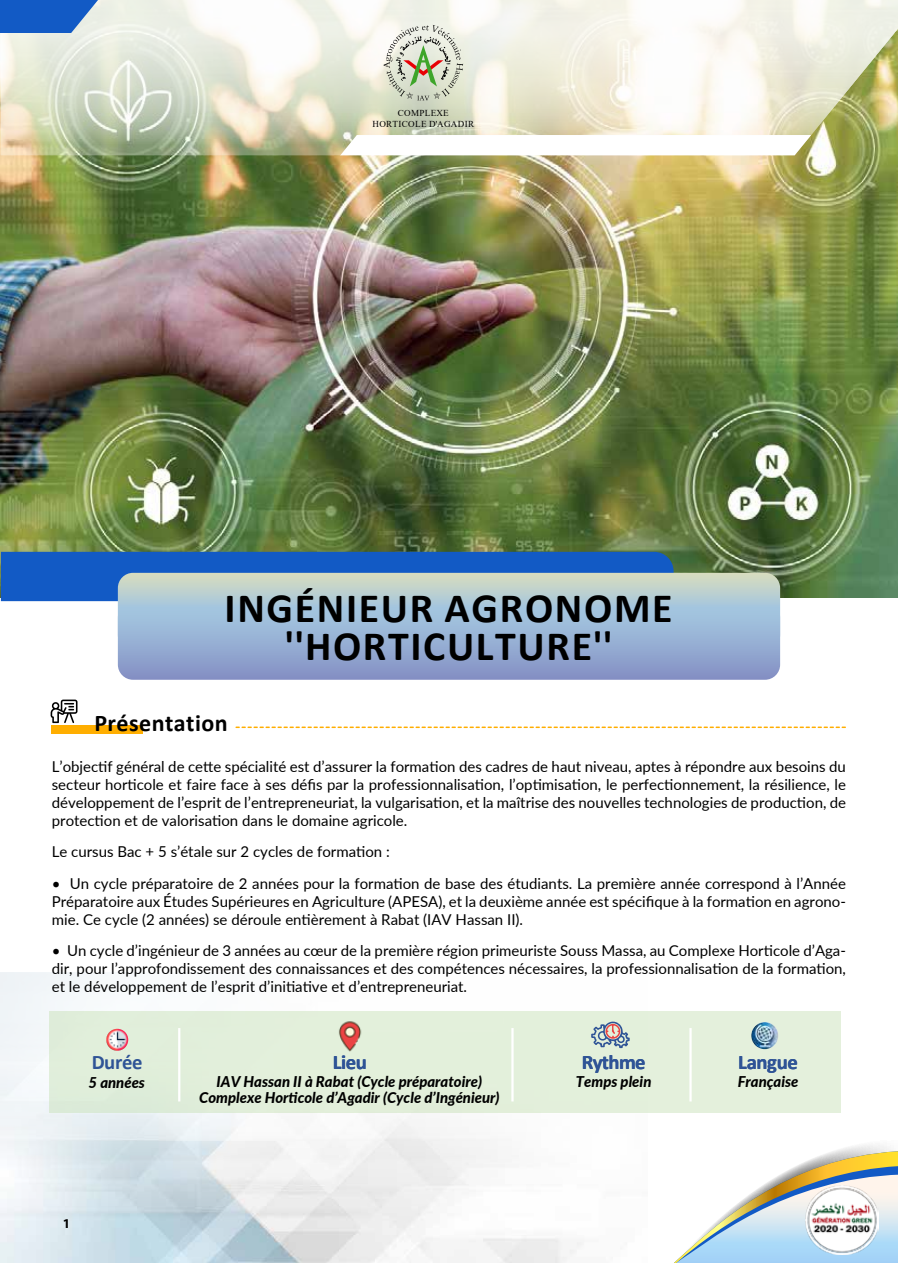
<style>
.page{position:relative;width:898px;height:1263px;background:#fff}
.page>*{position:absolute;margin:0;border:0;box-sizing:border-box;transform-origin:0 0}
.t1{font:700 41.85px/38.5px "Calibri";letter-spacing:.04em;color:#000;text-align:center}
.t2{font:700 24px "Calibri";letter-spacing:.02em;color:#000}
.t3{font:700 20.7px "Calibri";letter-spacing:-.02em;color:#2f5496}
.t4{font:15px/18px "Lato";color:#000;text-align:justify}
.t5{font:italic 800 14.85px "Lato";color:#000}
.t6{font:700 13.5px "Myriad Pro";color:#000}
.t7{font:9.15px/10.9px "Times New Roman";letter-spacing:.035em;color:#000;text-align:center}
</style>
<div class="page">
<img style="left:0;top:33px;width:898px;height:564px">
<div style="left:51px;top:725px;width:91px;height:9px;background:#ffae00"></div>
<div style="left:1px;top:552px;width:672px;height:49px;background:#125ac5"></div>
<svg style="left:118px;top:573px;width:662px;height:29px;background:#c2d2cb"></svg>
<svg style="left:118px;top:602px;width:662px;height:78px;background:#96afd3"></svg>
<svg style="left:236px;top:726px;width:610px;height:2px"></svg>
<svg style="left:1px;top:0;width:897px;height:155px"></svg>
<svg style="left:384px;top:25px;width:79px;height:75px;background:#cccfbd"></svg>
<svg style="left:334px;top:135px;width:564px;height:20px"></svg>
<svg style="left:0;top:0;width:98px;height:33px;background:#2f6ec9"></svg>
<svg style="left:51px;top:700px;width:26px;height:23px"></svg>
<svg style="left:674px;top:1145px;width:224px;height:118px"></svg>
<img style="left:804px;top:1186px;width:74px;height:68px">
<div style="left:49px;top:1012px;width:791px;height:101px;background:#e3f0db"></div>
<hr style="left:178px;top:1028px;width:2px;height:73px;background:#fff">
<hr style="left:511px;top:1028px;width:3px;height:73px;background:#fff">
<hr style="left:689px;top:1028px;width:3px;height:73px;background:#fff">
<img style="left:751px;top:1022px;width:27px;height:27px;border-radius:14px">
<img style="left:339px;top:1021px;width:23px;height:31px">
<img style="left:106px;top:1029px;width:22px;height:22px;border-radius:11px">
<svg style="left:591px;top:1021px;width:39px;height:27px"></svg>
<p class="t7" style="left:372px;top:107px;width:103px">COMPLEXE<br>HORTICOLE D'AGADIR</p>
<h1 class="t1" style="left:225px;top:588px;width:449px">INGÉNIEUR AGRONOME ''HORTICULTURE''</h1>
<h2 class="t2" style="left:94px;top:706px;width:135px">Présentation</h2>
<p class="t4" style="left:52px;top:756px;width:796px">L’objectif général de cette spécialité est d’assurer la formation des cadres de haut niveau, aptes à répondre aux besoins du secteur horticole et faire face à ses défis par la professionnalisation, l’optimisation, le perfectionnement, la résilience, le développement de l’esprit de l’entrepreneuriat, la vulgarisation, et la maîtrise des nouvelles technologies de production, de protection et de valorisation dans le domaine agricole.</p>
<p class="t4" style="left:52px;top:842px;width:339px">Le cursus Bac + 5 s’étale sur 2 cycles de formation :</p>
<p class="t4" style="left:52px;top:873px;width:796px">• Un cycle préparatoire de 2 années pour la formation de base des étudiants. La première année correspond à l’Année Préparatoire aux Études Supérieures en Agriculture (APESA), et la deuxième année est spécifique à la formation en agrono&shy;mie. Ce cycle (2 années) se déroule entièrement à Rabat (IAV Hassan II).</p>
<p class="t4" style="left:52px;top:941px;width:796px">• Un cycle d’ingénieur de 3 années au cœur de la première région primeuriste Souss Massa, au Complexe Horticole d’Aga&shy;dir, pour l’approfondissement des connaissances et des compétences nécessaires, la professionnalisation de la formation, et le développement de l’esprit d’initiative et d’entrepreneuriat.</p>
<h3 class="t3" style="left:92px;top:1047px;width:52px">Durée</h3>
<p class="t5" style="left:89px;top:1072px;width:58px">5 années</p>
<p class="t6" style="left:63px;top:1215px;width:9px">1</p>
<h3 class="t3" style="left:333px;top:1047px;width:36px">Lieu</h3>
<h3 class="t3" style="left:582px;top:1047px;width:65px">Rythme</h3>
<p class="t5" style="left:576px;top:1071px;width:77px">Temps plein</p>
<h3 class="t3" style="left:738px;top:1047px;width:61px">Langue</h3>
<p class="t5" style="left:217px;top:1070px;width:267px">IAV Hassan II à Rabat (Cycle préparatoire)</p>
<p class="t5" style="left:738px;top:1071px;width:62px">Française</p>
<p class="t5" style="left:199px;top:1087px;width:302px">Complexe Horticole d’Agadir (Cycle d’Ingénieur)</p>
</div>
